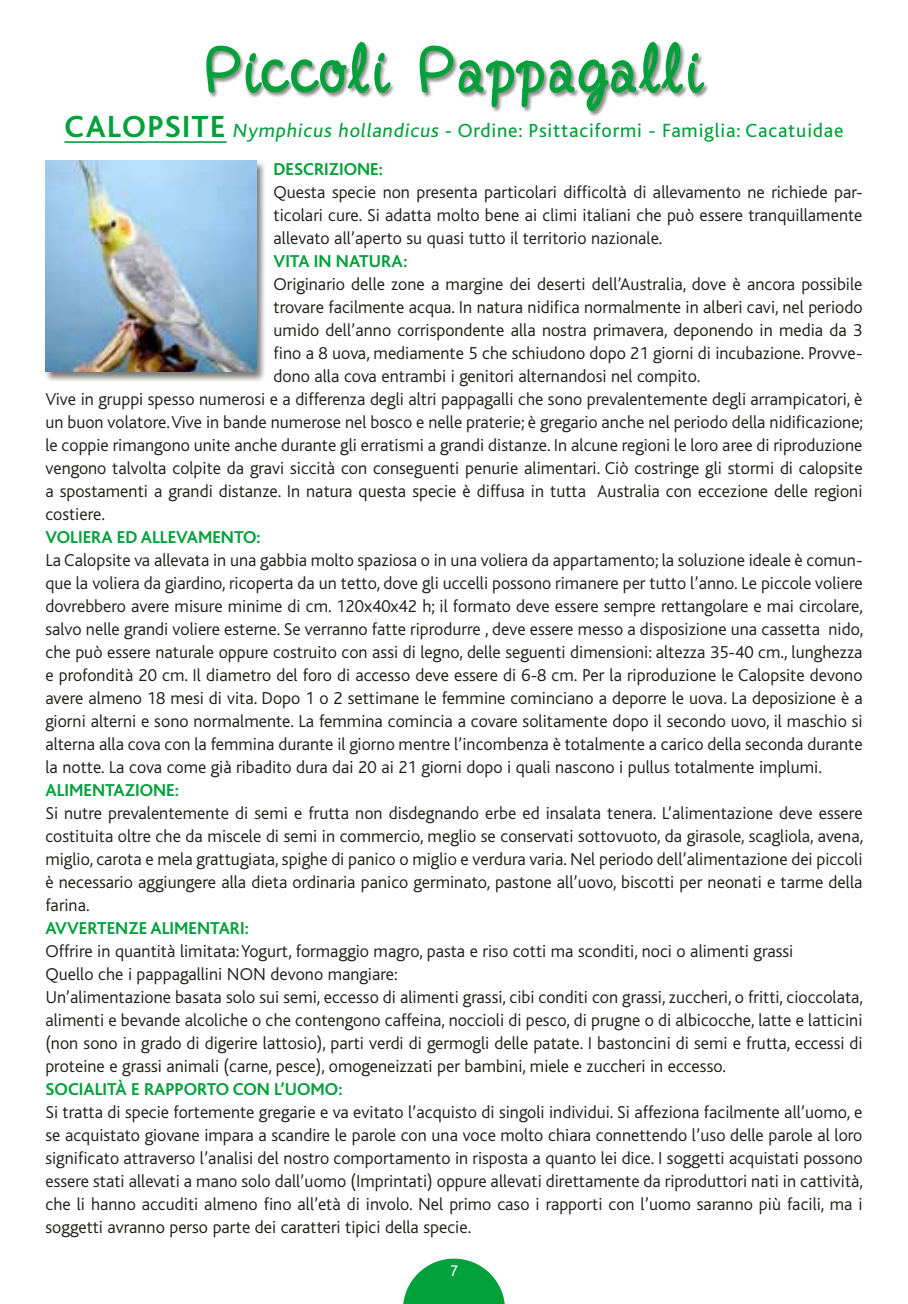
<style>
.page{position:relative;width:908px;height:1304px;background:#fff}
.page>*{position:absolute;margin:0;border:0;box-sizing:border-box;transform-origin:0 0}
.t1{font:70px "Fineliner Script";letter-spacing:.08em;color:#00a13a}
.t2{font:20px "Bliss";letter-spacing:.04em;color:#00a13a}
.t3{font:300 18px/23px "Bliss";color:#1d1d1b;text-align:justify}
.t4{font:700 18px "Bliss";letter-spacing:.16em;color:#00a13a}
.t5{font:16px "Bliss";color:#fff}
.s1{font-weight:700;font-size:32px}
</style>
<div class="page">
<svg style="left:403px;top:1259px;width:102px;height:45px"></svg>
<svg style="left:206px;top:42px;width:185px;height:56px"></svg>
<svg style="left:419px;top:42px;width:286px;height:70px"></svg>
<div style="left:43px;top:159px;width:223px;height:223px;background:#1d1d1b;opacity:.6"></div>
<img style="left:45px;top:161px;width:211px;height:211px">
<hr style="left:64px;top:141px;width:162px;height:2px;background:#00a13a">
<h1 class="t1" style="left:206px;top:33px;width:496px">Piccoli Pappagalli</h1>
<p class="t2" style="left:64px;top:120px;width:780px"><span class="s1">CALOPSITE</span> Nymphicus hollandicus - Ordine: Psittaciformi - Famiglia: Cacatuidae</p>
<p class="t4" style="left:273px;top:159px;width:23px">DESCRIZIONE</p>
<p class="t4" style="left:379px;top:159px;width:6px">:</p>
<p class="t3" style="left:273px;top:181px;width:590px">Questa specie non presenta particolari difficoltà di allevamento ne richiede par&shy;ticolari cure. Si adatta molto bene ai climi italiani che può essere tranquillamente allevato all’aperto su quasi tutto il territorio nazionale.</p>
<p class="t4" style="left:273px;top:251px;width:10px">VITA</p>
<p class="t4" style="left:314px;top:251px;width:34px">IN NATURA</p>
<p class="t4" style="left:403px;top:251px;width:6px">:</p>
<p class="t3" style="left:273px;top:273px;width:590px">Originario delle zone a margine dei deserti dell’Australia, dove è ancora possibile</p>
<p class="t3" style="left:273px;top:296px;width:590px">trovare facilmente acqua. In natura nidifica normalmente in alberi cavi, nel periodo</p>
<p class="t3" style="left:273px;top:319px;width:590px">umido dell’anno corrispondente alla nostra primavera, deponendo in media da 3</p>
<p class="t3" style="left:273px;top:342px;width:590px">fino a 8 uova, mediamente 5 che schiudono dopo 21 giorni di incubazione. Provve-</p>
<p class="t3" style="left:273px;top:365px;width:428px">dono alla cova entrambi i genitori alternandosi nel compito.</p>
<p class="t3" style="left:45px;top:388px;width:818px">Vive in gruppi spesso numerosi e a differenza degli altri pappagalli che sono prevalentemente degli arrampicatori, è</p>
<p class="t3" style="left:45px;top:411px;width:818px">un buon volatore. Vive in bande numerose nel bosco e nelle praterie; è gregario anche nel periodo della nidificazione;</p>
<p class="t3" style="left:45px;top:434px;width:818px">le coppie rimangono unite anche durante gli erratismi a grandi distanze. In alcune regioni le loro aree di riproduzione</p>
<p class="t3" style="left:45px;top:457px;width:818px">vengono talvolta colpite da gravi siccità con conseguenti penurie alimentari. Ciò costringe gli stormi di calopsite</p>
<p class="t3" style="left:45px;top:480px;width:818px">a spostamenti a grandi distanze. In natura questa specie è diffusa in tutta Australia con eccezione delle regioni</p>
<p class="t3" style="left:45px;top:503px;width:61px">costiere.</p>
<p class="t4" style="left:45px;top:527px;width:42px">VOLIERA</p>
<p class="t4" style="left:117px;top:527px;width:83px">ED ALLEVAMENTO</p>
<p class="t4" style="left:256px;top:527px;width:6px">:</p>
<p class="t3" style="left:45px;top:549px;width:819px">La Calopsite va allevata in una gabbia molto spaziosa o in una voliera da appartamento; la soluzione ideale è comun&shy;que la voliera da giardino, ricoperta da un tetto, dove gli uccelli possono rimanere per tutto l’anno. Le piccole voliere dovrebbero avere misure minime di cm. 120x40x42 h; il formato deve essere sempre rettangolare e mai circolare, salvo nelle grandi voliere esterne. Se verranno fatte riprodurre , deve essere messo a disposizione una cassetta nido, che può essere naturale oppure costruito con assi di legno, delle seguenti dimensioni: altezza 35-40 cm., lunghezza e profondità 20 cm. Il diametro del foro di accesso deve essere di 6-8 cm. Per la riproduzione le Calopsite devono avere almeno 18 mesi di vita. Dopo 1 o 2 settimane le femmine cominciano a deporre le uova. La deposizione è a giorni alterni e sono normalmente. La femmina comincia a covare solitamente dopo il secondo uovo, il maschio si alterna alla cova con la femmina durante il giorno mentre l’incombenza è totalmente a carico della seconda durante la notte. La cova come già ribadito dura dai 20 ai 21 giorni dopo i quali nascono i pullus totalmente implumi.</p>
<p class="t4" style="left:45px;top:780px;width:30px">ALIMENTAZIONE</p>
<p class="t4" style="left:175px;top:780px;width:6px">:</p>
<p class="t3" style="left:45px;top:802px;width:819px">Si nutre prevalentemente di semi e frutta non disdegnando erbe ed insalata tenera. L’alimentazione deve essere costituita oltre che da miscele di semi in commercio, meglio se conservati sottovuoto, da girasole, scagliola, avena, miglio, carota e mela grattugiata, spighe di panico o miglio e verdura varia. Nel periodo dell’alimentazione dei piccoli è necessario aggiungere alla dieta ordinaria panico germinato, pastone all’uovo, biscotti per neonati e tarme della farina.</p>
<p class="t4" style="left:45px;top:918px;width:44px">AVVERTENZE</p>
<p class="t4" style="left:150px;top:918px;width:30px">ALIMENTARI</p>
<p class="t4" style="left:244px;top:918px;width:6px">:</p>
<p class="t3" style="left:45px;top:940px;width:818px;text-align:left">Offrire in quantità limitata: Yogurt, formaggio magro, pasta e riso cotti ma sconditi, noci o alimenti grassi<br>Quello che i pappagallini NON devono mangiare:<br>Un’alimentazione basata solo sui semi, eccesso di alimenti grassi, cibi conditi con grassi, zuccheri, o fritti, cioccolata, alimenti e bevande alcoliche o che contengono caffeina, noccioli di pesco, di prugne o di albicocche, latte e latticini (non sono in grado di digerire lattosio), parti verdi di germogli delle patate. I bastoncini di semi e frutta, eccessi di proteine e grassi animali (carne, pesce), omogeneizzati per bambini, miele e zuccheri in eccesso.</p>
<p class="t4" style="left:45px;top:1080px;width:20px">SOCIA</p>
<p class="t4" style="left:95px;top:1080px;width:101px">LITÀ ERAPPORTO</p>
<p class="t4" style="left:233px;top:1080px;width:13px">CON</p>
<p class="t4" style="left:274px;top:1080px;width:25px">L’UOMO</p>
<p class="t4" style="left:338px;top:1080px;width:6px">:</p>
<p class="t3" style="left:45px;top:1101px;width:818px">Si tratta di specie fortemente gregarie e va evitato l’acquisto di singoli individui. Si affeziona facilmente all’uomo, e se acquistato giovane impara a scandire le parole con una voce molto chiara connettendo l’uso delle parole al loro significato attraverso l’analisi del nostro comportamento in risposta a quanto lei dice. I soggetti acquistati possono essere stati allevati a mano solo dall’uomo (Imprintati) oppure allevati direttamente da riproduttori nati in cattività, che li hanno accuditi almeno fino all’età di involo. Nel primo caso i rapporti con l’uomo saranno più facili, ma i soggetti avranno perso parte dei caratteri tipici della specie.</p>
<p class="t5" style="left:449px;top:1262px;width:10px">7</p>
</div>
